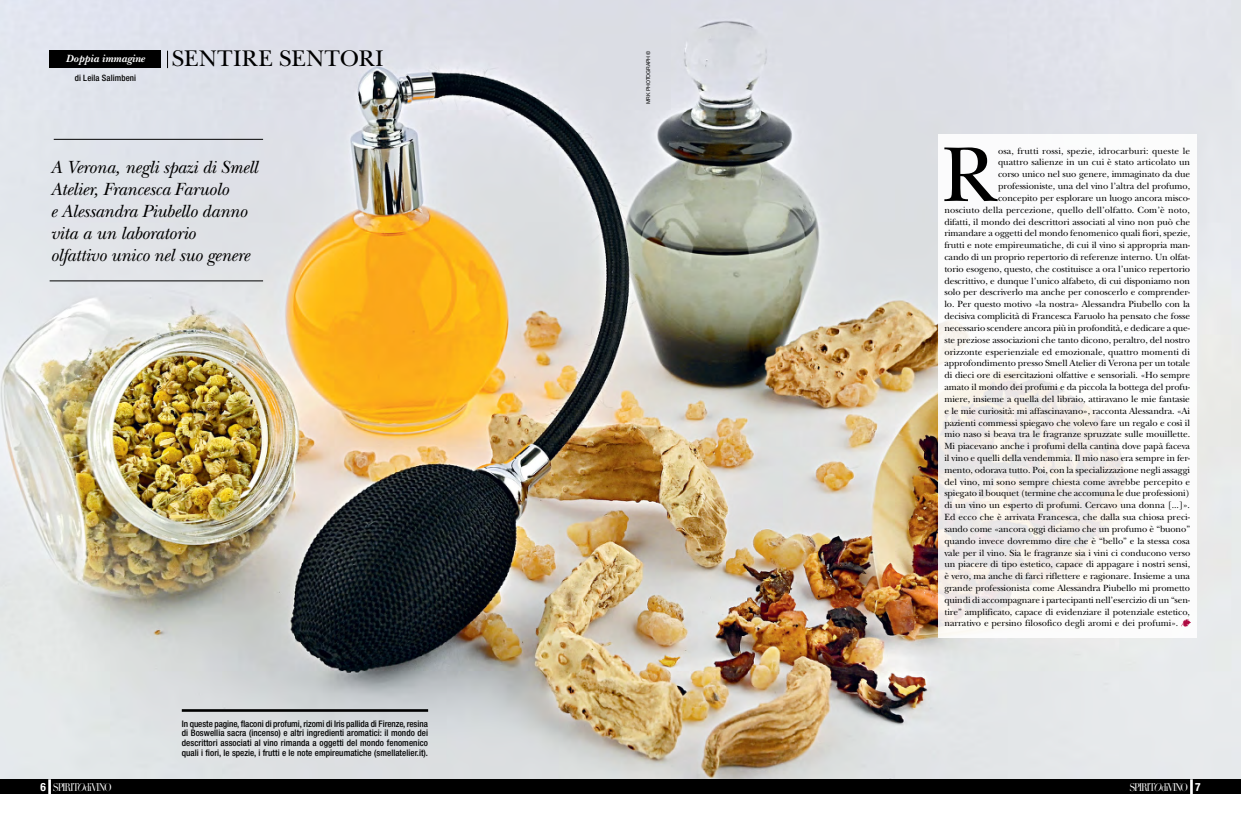
<style>
.page{position:relative;width:1241px;height:819px;background:#fff}
.page>*{position:absolute;margin:0;border:0;box-sizing:border-box;transform-origin:0 0}
.t1{font:80.94px "New Baskerville";color:#000}
.t2{font:23.62px "New Baskerville";letter-spacing:.005em;color:#000}
.t3{font:italic 18.38px/21.9px "New Baskerville";letter-spacing:-.015em;color:#000}
.t4{font:10.94px "Didot LH";letter-spacing:-.135em;color:#fff;scale:.85 1}
.t5{font:italic 700 10.94px "New Baskerville";color:#fff}
.t6{font:9.36px "New Baskerville";letter-spacing:-.01em;color:#000}
.t7{font:9.36px "New Baskerville";letter-spacing:.01em;color:#000}
.t8{font:500 condensed 9.01px/9.9px "Helvetica Neue LT Std";letter-spacing:.005em;color:#000;text-align:justify}
.t9{font:500 condensed 8.75px "Helvetica Neue LT Std";letter-spacing:.01em;color:#000}
.t10{font:5.25px "Helvetica Neue LT Std";letter-spacing:-.02em;color:#000}
.s1{font-family:"Helvetica Neue LT Std";font-weight:700;font-stretch:condensed;font-size:11.38px}
.s2{font-style:italic}
</style>
<div class="page">
<img style="left:0;top:0;width:1240px;height:779px">
<hr style="left:50px;top:280px;width:213px;height:1px;background:#000">
<hr style="left:54px;top:139px;width:209px;height:1px;background:#000">
<svg style="left:167px;top:51px;width:1px;height:17px"></svg>
<div style="left:0;top:779px;width:1240px;height:15px;background:#000"></div>
<hr style="left:1189px;top:779px;width:3px;height:15px;background:#fff">
<hr style="left:48px;top:779px;width:3px;height:15px;background:#fff">
<svg style="left:938px;top:134px;width:258px;height:504px"></svg>
<svg style="left:1180px;top:619px;width:9px;height:7px"></svg>
<hr style="left:182px;top:709px;width:246px;height:2px;background:#000">
<div style="left:50px;top:51px;width:111px;height:17px;background:#000"></div>
<p class="t5" style="left:66px;top:52px;width:80px">Doppia immagine</p>
<p class="t9" style="left:75px;top:72px;width:63px">di Leila Salimbeni</p>
<h2 class="t2" style="left:172px;top:45px;width:213px">SENTIRE SENTORI</h2>
<h3 class="t3" style="left:50px;top:156px;width:209px">A Verona, negli spazi di Smell<br>Atelier, Francesca Faruolo<br>e Alessandra Piubello danno vita a un laboratorio<br>olfattivo unico nel suo genere</h3>
<p class="t8" style="left:182px;top:718px;width:248px">In queste pagine, flaconi di profumi, rizomi di Iris pallida di Firenze, resina di Boswellia sacra (incenso) e altri ingredienti aromatici: il mondo dei descrittori associati al vino rimanda a oggetti del mondo fenomenico quali i fiori, le spezie, i frutti e le note empireumatiche (smellatelier.it).</p>
<p class="t10" style="left:645px;top:104px;width:55px;rotate:-90deg">MRK PHOTOGRAPH ©</p>
<h1 class="t1" style="left:941px;top:127px;width:55px">R</h1>
<p class="t7" style="left:997px;top:145px;width:193px">osa, frutti rossi, spezie, idrocarburi: queste le</p>
<p class="t6" style="left:997px;top:157px;width:194px">quattro salienze in un cui è stato articolato un</p>
<p class="t6" style="left:997px;top:169px;width:193px">corso unico nel suo genere, immaginato da due</p>
<p class="t6" style="left:997px;top:181px;width:193px">professioniste, una del vino l’altra del profumo,</p>
<p class="t6" style="left:997px;top:192px;width:193px">concepito per esplorare un luogo ancora misco-</p>
<p class="t6" style="left:944px;top:204px;width:247px">nosciuto della percezione, quello dell’olfatto. Com’è noto,</p>
<p class="t6" style="left:944px;top:216px;width:247px">difatti, il mondo dei descrittori associati al vino non può che</p>
<p class="t6" style="left:944px;top:228px;width:247px">rimandare a oggetti del mondo fenomenico quali fiori, spezie,</p>
<p class="t6" style="left:944px;top:240px;width:247px">frutti e note empireumatiche, di cui il vino si appropria man-</p>
<p class="t6" style="left:944px;top:251px;width:247px">cando di un proprio repertorio di referenze interno. Un olfat-</p>
<p class="t6" style="left:944px;top:263px;width:247px">torio esogeno, questo, che costituisce a ora l’unico repertorio</p>
<p class="t6" style="left:944px;top:275px;width:247px">descrittivo, e dunque l’unico alfabeto, di cui disponiamo non</p>
<p class="t6" style="left:944px;top:287px;width:247px">solo per descriverlo ma anche per conoscerlo e comprender-</p>
<p class="t6" style="left:944px;top:299px;width:247px">lo. Per questo motivo «la nostra» Alessandra Piubello con la</p>
<p class="t6" style="left:944px;top:310px;width:247px">decisiva complicità di Francesca Faruolo ha pensato che fosse</p>
<p class="t6" style="left:944px;top:322px;width:247px">necessario scendere ancora più in profondità, e dedicare a que-</p>
<p class="t6" style="left:944px;top:334px;width:247px">ste preziose associazioni che tanto dicono, peraltro, del nostro</p>
<p class="t6" style="left:944px;top:346px;width:247px">orizzonte esperienziale ed emozionale, quattro momenti di</p>
<p class="t6" style="left:944px;top:358px;width:247px">approfondimento presso Smell Atelier di Verona per un totale</p>
<p class="t6" style="left:944px;top:370px;width:247px">di dieci ore di esercitazioni olfattive e sensoriali. «Ho sempre</p>
<p class="t6" style="left:944px;top:381px;width:247px">amato il mondo dei profumi e da piccola la bottega del profu-</p>
<p class="t6" style="left:944px;top:393px;width:247px">miere, insieme a quella del libraio, attiravano le mie fantasie</p>
<p class="t6" style="left:944px;top:405px;width:247px">e le mie curiosità: mi affascinavano», racconta Alessandra. «Ai</p>
<p class="t6" style="left:944px;top:417px;width:247px">pazienti commessi spiegavo che volevo fare un regalo e così il</p>
<p class="t6" style="left:944px;top:429px;width:247px">mio naso si beava tra le fragranze spruzzate sulle mouillette.</p>
<p class="t6" style="left:944px;top:440px;width:247px">Mi piacevano anche i profumi della cantina dove papà faceva</p>
<p class="t6" style="left:944px;top:452px;width:247px">il vino e quelli della vendemmia. Il mio naso era sempre in fer-</p>
<p class="t6" style="left:944px;top:464px;width:247px">mento, odorava tutto. Poi, con la specializzazione negli assaggi</p>
<p class="t6" style="left:944px;top:476px;width:247px">del vino, mi sono sempre chiesta come avrebbe percepito e</p>
<p class="t6" style="left:944px;top:488px;width:247px">spiegato il bouquet (termine che accomuna le due professioni)</p>
<p class="t6" style="left:944px;top:499px;width:247px">di un vino un esperto di profumi. Cercavo una donna [...]».</p>
<p class="t6" style="left:944px;top:511px;width:247px">Ed ecco che è arrivata Francesca, che dalla sua chiosa preci-</p>
<p class="t6" style="left:944px;top:523px;width:247px">sando come «ancora oggi diciamo che un profumo è “buono”</p>
<p class="t6" style="left:944px;top:535px;width:247px">quando invece dovremmo dire che è “bello” e la stessa cosa</p>
<p class="t6" style="left:944px;top:547px;width:247px">vale per il vino. Sia le fragranze sia i vini ci conducono verso</p>
<p class="t6" style="left:944px;top:559px;width:247px">un piacere di tipo estetico, capace di appagare i nostri sensi,</p>
<p class="t6" style="left:944px;top:570px;width:247px">è vero, ma anche di farci riflettere e ragionare. Insieme a una</p>
<p class="t6" style="left:944px;top:582px;width:247px">grande professionista come Alessandra Piubello mi prometto</p>
<p class="t6" style="left:944px;top:594px;width:247px">quindi di accompagnare i partecipanti nell’esercizio di un “sen-</p>
<p class="t6" style="left:944px;top:606px;width:247px">tire” amplificato, capace di evidenziare il potenziale estetico,</p>
<p class="t6" style="left:944px;top:618px;width:235px">narrativo e persino filosofico degli aromi e dei profumi».</p>
<p class="t4" style="left:41px;top:780px;width:85px"><span class="s1">6</span> SPIRIT<span class="s2">O</span>diVINO</p>
<p class="t4" style="left:1129px;top:780px;width:85px">SPIRIT<span class="s2">O</span>diVINO <span class="s1">7</span></p>
</div>
